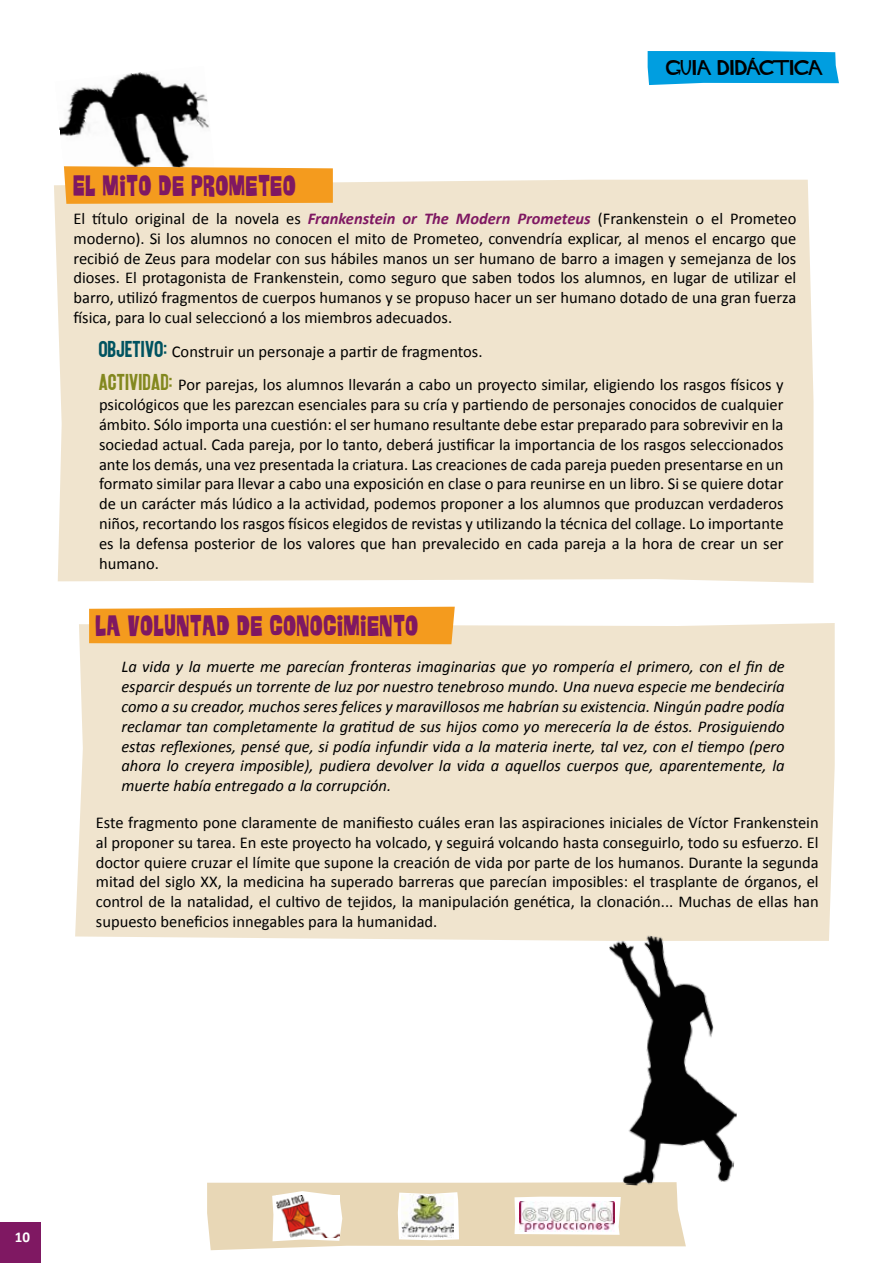
<style>
.page{position:relative;width:893px;height:1263px;background:#fff}
.page>*{position:absolute;margin:0;border:0;box-sizing:border-box;transform-origin:0 0}
.t1{font:27px "GORG";color:#7f1862}
.t2{font:16.5px/19.8px "Calibri";color:#000;text-align:justify}
.t3{font:italic 16.5px/19.8px "Calibri";color:#000;text-align:justify}
.t4{font:15px "HITCHCOCK";color:#000}
.t5{font:700 15px "Calibri";color:#fff}
.s1{font-weight:700;font-style:italic;color:#7f1862}
.s2{font-family:"QUICKONE";font-size:21px;color:#005360}
.s3{font-family:"QUICKONE";font-size:21px;color:#83881f}
</style>
<div class="page">
<div style="left:0;top:1222px;width:40px;height:41px;background:#7f1862"></div>
<svg style="left:207px;top:1182px;width:479px;height:68px"></svg>
<img style="left:519px;top:1201px;width:96px;height:30px">
<svg style="left:648px;top:51px;width:191px;height:34px"></svg>
<img style="left:59px;top:72px;width:150px;height:95px">
<div style="left:54px;top:180px;width:759px;height:403px;background:#f0e4ce"></div>
<svg style="left:64px;top:166px;width:269px;height:38px"></svg>
<div style="left:75px;top:623px;width:760px;height:318px;background:#f0e4ce"></div>
<div style="left:89px;top:607px;width:366px;height:37px;background:#f49b1e"></div>
<img style="left:597px;top:934px;width:149px;height:256px">
<p class="t4" style="left:666px;top:60px;width:159px">guia didactica</p>
<h1 class="t1" style="left:73px;top:171px;width:225px">EL MITO DE PROMETEO</h1>
<p class="t2" style="left:73px;top:208px;width:724px">El título original de la novela es <span class="s1">Frankenstein or The Modern Prometeus</span> (Frankenstein o el Prometeo moderno). Si los alumnos no conocen el mito de Prometeo, convendría explicar, al menos el encargo que recibió de Zeus para modelar con sus hábiles manos un ser humano de barro a imagen y semejanza de los dioses. El protagonista de Frankenstein, como seguro que saben todos los alumnos, en lugar de utilizar el barro, utilizó fragmentos de cuerpos humanos y se propuso hacer un ser humano dotado de una gran fuerza física, para lo cual seleccionó a los miembros adecuados.</p>
<p class="t2" style="left:99px;top:334px;width:686px;line-height:33.8px"><span class="s2">OBJETIVO:</span> Construir un personaje a partir de fragmentos.<br><span class="s3">ACTIVIDAD:</span> Por parejas, los alumnos llevarán a cabo un proyecto similar, eligiendo los rasgos físicos y</p>
<p class="t2" style="left:99px;top:394px;width:686px">psicológicos que les parezcan esenciales para su cría y partiendo de personajes conocidos de cualquier ámbito. Sólo importa una cuestión: el ser humano resultante debe estar preparado para sobrevivir en la sociedad actual. Cada pareja, por lo tanto, deberá justificar la importancia de los rasgos seleccionados ante los demás, una vez presentada la criatura. Las creaciones de cada pareja pueden presentarse en un formato similar para llevar a cabo una exposición en clase o para reunirse en un libro. Si se quiere dotar de un carácter más lúdico a la actividad, podemos proponer a los alumnos que produzcan verdaderos niños, recortando los rasgos físicos elegidos de revistas y utilizando la técnica del collage. Lo importante es la defensa posterior de los valores que han prevalecido en cada pareja a la hora de crear un ser humano.</p>
<h1 class="t1" style="left:96px;top:610px;width:325px">LA VOLUNTAD DE CONOCIMIENTO</h1>
<p class="t3" style="left:121px;top:656px;width:665px">La vida y la muerte me parecían fronteras imaginarias que yo rompería el primero, con el fin de esparcir después un torrente de luz por nuestro tenebroso mundo. Una nueva especie me bendeciría como a su creador, muchos seres felices y maravillosos me habrían su existencia. Ningún padre podía reclamar tan completamente la gratitud de sus hijos como yo merecería la de éstos. Prosiguiendo estas reflexiones, pensé que, si podía infundir vida a la materia inerte, tal vez, con el tiempo (pero ahora lo creyera imposible), pudiera devolver la vida a aquellos cuerpos que, aparentemente, la muerte había entregado a la corrupción.</p>
<p class="t2" style="left:96px;top:812px;width:724px">Este fragmento pone claramente de manifiesto cuáles eran las aspiraciones iniciales de Víctor Frankenstein al proponer su tarea. En este proyecto ha volcado, y seguirá volcando hasta conseguirlo, todo su esfuerzo. El doctor quiere cruzar el límite que supone la creación de vida por parte de los humanos. Durante la segunda mitad del siglo XX, la medicina ha superado barreras que parecían imposibles: el trasplante de órganos, el control de la natalidad, el cultivo de tejidos, la manipulación genética, la clonación... Muchas de ellas han supuesto beneficios innegables para la humanidad.</p>
<p class="t5" style="left:15px;top:1227px;width:17px">10</p>
</div>
